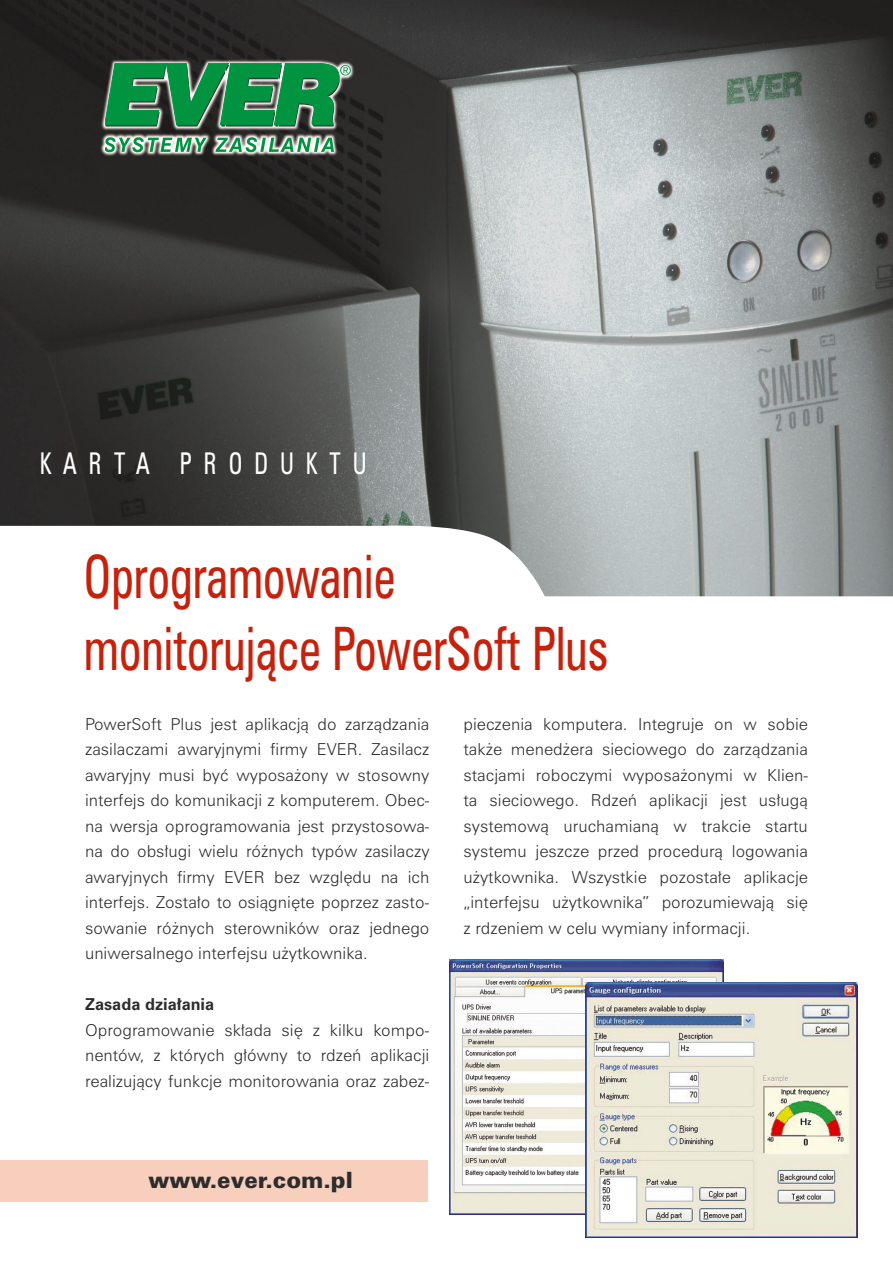
<style>
.page{position:relative;width:893px;height:1263px;background:#fff}
.page>*{position:absolute;margin:0;border:0;box-sizing:border-box;transform-origin:0 0}
.t1{font:condensed 60px "Zurich PL";color:#c6210c;scale:.8 1}
.t2{font:condensed 30px "Zurich PL";letter-spacing:.5em;color:#fff;scale:.8 1}
.t3{font:900 22.5px "Zurich PL";color:#2c2d2c}
.t4{font:300 16.5px/25.5px "Zurich PL";color:#2c2d2c;text-align:justify}
.t5{font:700 16.5px "Zurich PL";color:#2c2d2c}
</style>
<div class="page">
<div style="left:0;top:1161px;width:428px;height:41px;background:#f8cebd"></div>
<img style="left:0;top:0;width:893px;height:523px">
<svg style="left:0;top:523px;width:893px;height:74px"></svg>
<svg style="left:105px;top:137px;width:102px;height:15px"></svg>
<svg style="left:215px;top:137px;width:119px;height:15px"></svg>
<svg style="left:105px;top:64px;width:246px;height:63px;background:#278750"></svg>
<img style="left:450px;top:960px;width:273px;height:255px">
<img style="left:586px;top:982px;width:272px;height:255px">
<p class="t2" style="left:40px;top:445px;width:410px">KARTA PRODUKTU</p>
<p class="t1" style="left:84px;top:540px;width:391px">Oprogramowanie</p>
<p class="t1" style="left:84px;top:612px;width:657px">monitorujàce PowerSoft Plus</p>
<p class="t4" style="left:85px;top:711px;width:346px">PowerSoft Plus jest aplikacjà do zarzàdzania zasilaczami awaryjnymi firmy EVER. Zasilacz awaryjny musi byç wyposa˝ony w stosowny interfejs do komunikacji z komputerem. Obec&shy;na wersja oprogramowania jest przystosowa&shy;na do obs∏ugi wielu ró˝nych typów zasilaczy awaryjnych firmy EVER bez wzgl´du na ich interfejs. Zosta∏o to osiàgni´te poprzez zasto&shy;sowanie ró˝nych sterowników oraz jednego uniwersalnego interfejsu u˝ytkownika.</p>
<p class="t5" style="left:85px;top:994px;width:131px">Zasada dzia∏ania</p>
<p class="t4" style="left:85px;top:1017px;width:346px">Oprogramowanie sk∏ada si´ z kilku kompo&shy;nentów, z których g∏ówny to rdzeƒ aplikacji realizujàcy funkcje monitorowania oraz zabez-</p>
<p class="t3" style="left:148px;top:1166px;width:206px">www.ever.com.pl</p>
<p class="t4" style="left:463px;top:711px;width:346px">pieczenia komputera. Integruje on w sobie tak˝e mened˝era sieciowego do zarzàdzania stacjami roboczymi wyposa˝onymi w Klien&shy;ta sieciowego. Rdzeƒ aplikacji jest us∏ugà systemowà uruchamianà w trakcie startu systemu jeszcze przed procedurà logowania u˝ytkownika. Wszystkie pozosta∏e aplikacje „interfejsu u˝ytkownika” porozumiewajà si´ z rdzeniem w celu wymiany informacji.</p>
</div>
